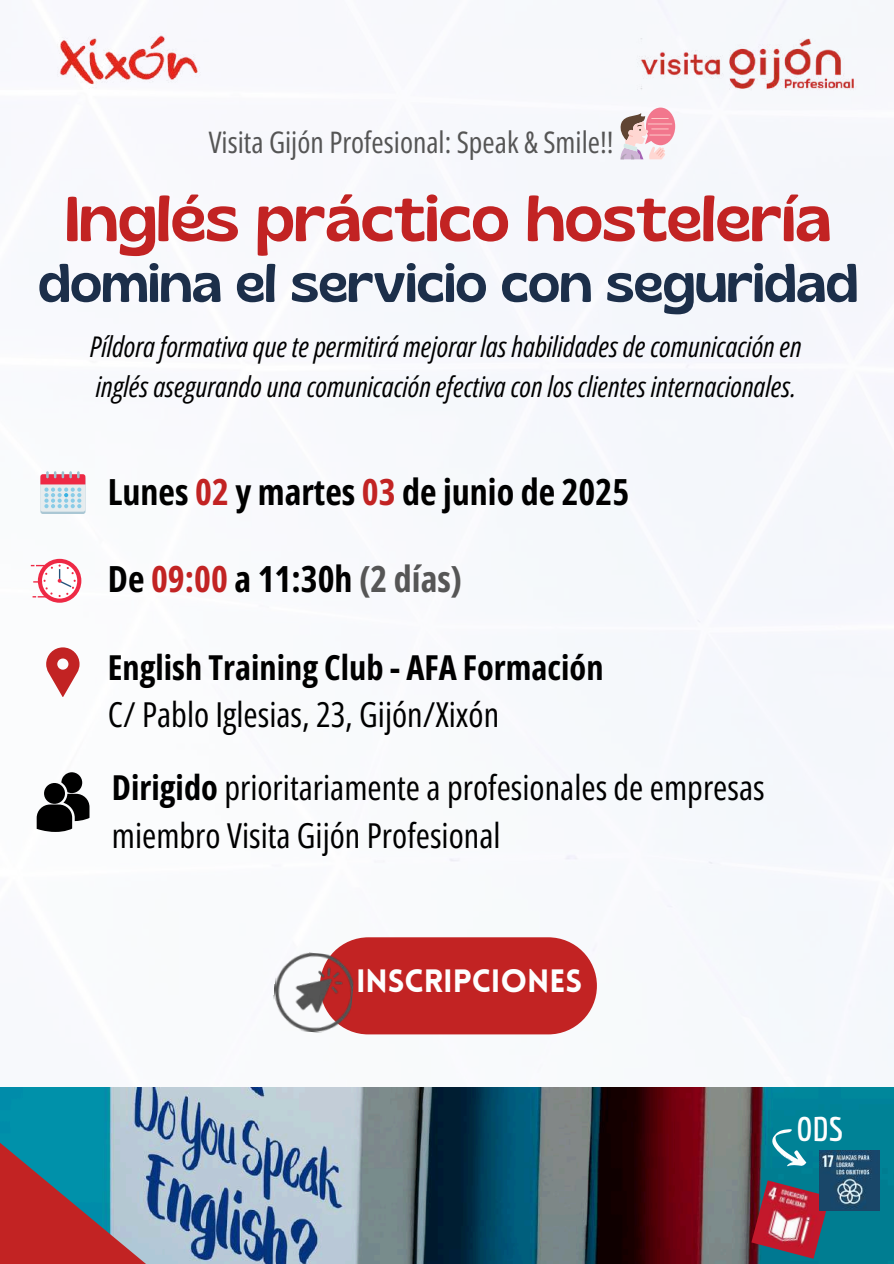
<style>
.page{position:relative;width:894px;height:1264px;background:#fff}
.page>*{position:absolute;margin:0;border:0;box-sizing:border-box;transform-origin:0 0}
.t1{font:63px "Gliker";color:#c22323}
.t2{font:52.5px "Gliker";color:#1c2f4a}
.t3{font:700 36px "Open Sans Condensed";color:#000}
.t4{font:34.35px/47.2px "Open Sans Condensed";color:#000}
.t5{font:700 34.35px "Open Sans Condensed";color:#000}
.t6{font:700 33.15px "Economica";color:#fdfefe}
.t7{font:900 31.65px "Lovelo";color:#fdfefe}
.t8{font:29.7px "Open Sans Condensed";color:#555}
.t9{font:italic 28.5px/39.5px "Open Sans Condensed";color:#000}
.s1{color:#c22323}
.s2{color:#565656}
.s3{font-weight:700}
</style>
<div class="page">
<img style="left:30px;top:0;width:863px;height:1087px">
<img style="left:164px;top:1087px;width:729px;height:176px">
<svg style="left:0;top:950px;width:164px;height:313px"></svg>
<svg style="left:46px;top:647px;width:33px;height:50px"></svg>
<div style="left:38px;top:559px;width:43px;height:43px;background:#ee2945;border-radius:50%"></div>
<svg style="left:42px;top:563px;width:35px;height:35px"></svg>
<svg style="left:31px;top:564px;width:45px;height:33px"></svg>
<div style="left:40px;top:476px;width:45px;height:38px;background:linear-gradient(to right,#aac7d4,#aac7d4);border-radius:2px"></div>
<div style="left:40px;top:474px;width:45px;height:37px;background:#e6ecee;border-radius:2px"></div>
<svg style="left:40px;top:471px;width:45px;height:37px"></svg>
<svg style="left:37px;top:772px;width:52px;height:60px"></svg>
<div style="left:320px;top:937px;width:276px;height:97px;background:#c22323;border-radius:49px"></div>
<img style="left:270px;top:949px;width:86px;height:86px">
<img style="left:30px;top:19px;width:192px;height:88px">
<img style="left:596px;top:15px;width:297px;height:97px">
<svg style="left:764px;top:1123px;width:52px;height:51px;background:#1e8fa1"></svg>
<img style="left:751px;top:1180px;width:78px;height:78px">
<img style="left:819px;top:1150px;width:60px;height:60px">
<svg style="left:618px;top:108px;width:57px;height:51px"></svg>
<p class="t8" style="left:209px;top:121px;width:406px">Visita Gijón Profesional: Speak &amp; Smile!!</p>
<h1 class="t1" style="left:65px;top:180px;width:767px">Inglés práctico hostelería</h1>
<h2 class="t2" style="left:38px;top:251px;width:820px">domina el servicio con seguridad</h2>
<p class="t9" style="left:90px;top:326px;width:713px">Píldora formativa que te permitirá mejorar las habilidades de comunicación en inglés asegurando una comunicación efectiva con los clientes internacionales.</p>
<p class="t3" style="left:108px;top:466px;width:522px">Lunes <span class="s1">02</span> y martes <span class="s1">03</span> de junio de 2025</p>
<p class="t3" style="left:108px;top:554px;width:355px">De <span class="s1">09:00</span> a 11:30h <span class="s2">(2 días)</span></p>
<p class="t5" style="left:108px;top:643px;width:497px">English Training Club - AFA Formación</p>
<p class="t4" style="left:108px;top:690px;width:392px">C/ Pablo Iglesias, 23, Gijón/Xixón</p>
<p class="t4" style="left:112px;top:763px;width:654px"><span class="s3">Dirigido</span> prioritariamente a profesionales de empresas miembro Visita Gijón Profesional</p>
<p class="t7" style="left:356px;top:968px;width:227px">INSCRIPCIONES</p>
<p class="t6" style="left:796px;top:1109px;width:48px">ODS</p>
</div>
